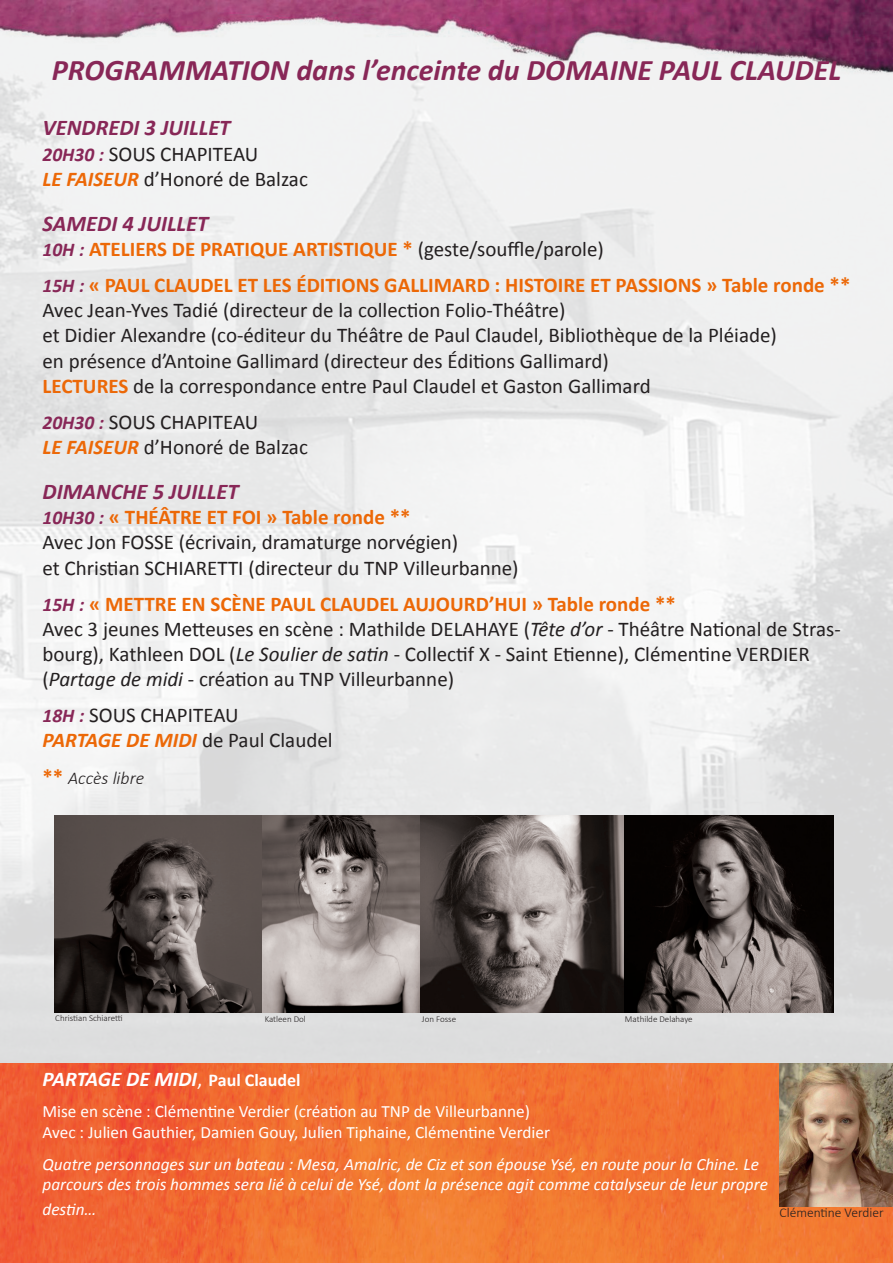
<style>
.page{position:relative;width:893px;height:1263px;background:#fff}
.page>*{position:absolute;margin:0;border:0;box-sizing:border-box;transform-origin:0 0}
.Titre{font:italic 700 30px "Calibri";color:#882757}
.Texte{font:italic 700 22.5px "Calibri";color:#882757}
.Texte-2{font:21px/25.2px "Calibri";color:#231f20}
.Texte-3{font:700 21px "Calibri";color:#ec6807}
.Texte-4{font:italic 700 21px "Calibri";color:#ec6807}
.Texte-5{font:italic 700 21px "Calibri";color:#fff}
.Texte-6{font:italic 300 18px "Calibri";color:#231f20}
.Texte-7{font:italic 17.25px/20.7px "Calibri";color:#fff}
.Texte-8{font:17.25px "Calibri";color:#fff}
.Texte-9{font:300 13.5px "Calibri";color:#231f20}
.Texte-10{font:300 9px "Calibri";color:#231f20}
.s1{font-weight:700;font-style:italic;font-size:19.5px;color:#882757}
.s2{font-weight:700;font-style:italic;color:#ec6807}
.s3{font-style:italic;font-size:19.5px;color:#882757}
.s4{font-weight:400;color:#231f20}
.s5{font-weight:700;color:#ec6807}
.s6{font-style:italic}
.s7{font-weight:400;font-style:normal;color:#231f20}
.s8{font-weight:700;font-style:normal;font-size:21px;color:#ec6807}
.s9{font-weight:400;font-style:normal}
.s10{font-style:normal;font-size:18px}
</style>
<div class="page">
<img style="left:0;top:0;width:893px;height:1064px">
<img style="left:0;top:1064px;width:893px;height:199px">
<img style="left:55px;top:815px;width:208px;height:198px">
<img style="left:779px;top:1063px;width:114px;height:143px">
<img style="left:263px;top:815px;width:571px;height:198px">
<p class="Titre" style="left:52px;top:49px;width:791px">PROGRAMMATION dans l’enceinte du DOMAINE PAUL CLAUDEL</p>
<p class="Texte" style="left:43px;top:112px;width:189px">VENDREDI 3 JUILLET</p>
<p class="Texte-2" style="left:43px;top:140px;width:217px"><span class="s1">20H30 :</span> SOUS CHAPITEAU</p>
<p class="Texte-2" style="left:43px;top:166px;width:267px"><span class="s2">LE FAISEUR</span> d’Honoré de Balzac</p>
<p class="Texte" style="left:43px;top:207px;width:167px">SAMEDI 4 JUILLET</p>
<p class="Texte-3" style="left:43px;top:234px;width:563px"><span class="s3">10H :</span> ATELIERS DE PRATIQUE ARTISTIQUE * <span class="s4">(geste/souffle/parole)</span></p>
<p class="Texte-2" style="left:43px;top:272px;width:809px"><span class="s1">15H :</span> <span class="s5">« PAUL CLAUDEL ET LES ÉDITIONS GALLIMARD : HISTOIRE ET PASSIONS » Table ronde ** </span>Avec Jean-Yves Tadié (directeur de la collection Folio-Théâtre)<br>et Didier Alexandre (co-éditeur du Théâtre de Paul Claudel, Bibliothèque de la Pléiade)<br>en présence d’Antoine Gallimard (directeur des Éditions Gallimard)<br><span class="s5">LECTURES</span> de la correspondance entre Paul Claudel et Gaston Gallimard</p>
<p class="Texte-2" style="left:43px;top:409px;width:217px"><span class="s1">20H30 :</span> SOUS CHAPITEAU</p>
<p class="Texte-2" style="left:43px;top:434px;width:267px"><span class="s2">LE FAISEUR</span> d’Honoré de Balzac</p>
<p class="Texte" style="left:43px;top:476px;width:197px">DIMANCHE 5 JUILLET</p>
<p class="Texte-3" style="left:43px;top:502px;width:370px"><span class="s3">10H30 :</span> « THÉÂTRE ET FOI » Table ronde **</p>
<p class="Texte-2" style="left:43px;top:529px;width:478px">Avec Jon FOSSE (écrivain, dramaturge norvégien)<br>et Christian SCHIARETTI (directeur du TNP Villeurbanne)</p>
<p class="Texte-3" style="left:43px;top:589px;width:635px"><span class="s3">15H :</span> « METTRE EN SCÈNE PAUL CLAUDEL AUJOURD’HUI » Table ronde **</p>
<p class="Texte-2" style="left:43px;top:616px;width:800px">Avec 3 jeunes Metteuses en scène : Mathilde DELAHAYE (<span class="s6">Tête d’or</span> - Théâtre National de Stras&shy;bourg), Kathleen DOL (<span class="s6">Le Soulier de satin</span> - Collectif X - Saint Etienne), Clémentine VERDIER (<span class="s6">Partage de midi</span> - création au TNP Villeurbanne)</p>
<p class="Texte-2" style="left:43px;top:702px;width:198px"><span class="s1">18H :</span> SOUS CHAPITEAU</p>
<p class="Texte-4" style="left:43px;top:726px;width:292px">PARTAGE DE MIDI <span class="s7">de Paul Claudel</span></p>
<p class="Texte-6" style="left:43px;top:766px;width:103px"><span class="s8">**</span> Accès libre</p>
<p class="Texte-10" style="left:55px;top:1013px;width:69px">Christian Schiaretti</p>
<p class="Texte-10" style="left:265px;top:1013px;width:43px">Katleen Dol</p>
<p class="Texte-10" style="left:422px;top:1013px;width:36px">Jon Fosse</p>
<p class="Texte-10" style="left:625px;top:1013px;width:69px">Mathilde Delahaye</p>
<p class="Texte-5" style="left:43px;top:1064px;width:260px">PARTAGE DE MIDI<span class="s9">,</span> <span class="s10">Paul Claudel</span></p>
<p class="Texte-8" style="left:43px;top:1099px;width:489px">Mise en scène : Clémentine Verdier (création au TNP de Villeurbanne)</p>
<p class="Texte-8" style="left:43px;top:1120px;width:509px">Avec : Julien Gauthier, Damien Gouy, Julien Tiphaine, Clémentine Verdier</p>
<p class="Texte-7" style="left:43px;top:1153px;width:727px">Quatre personnages sur un bateau : Mesa, Amalric, de Ciz et son épouse Ysé, en route pour la Chine. Le parcours des trois hommes sera lié à celui de Ysé, dont la présence agit comme catalyseur de leur propre</p>
<p class="Texte-7" style="left:43px;top:1198px;width:56px">destin…</p>
<p class="Texte-9" style="left:779px;top:1204px;width:106px">Clémentine Verdier</p>
</div>
